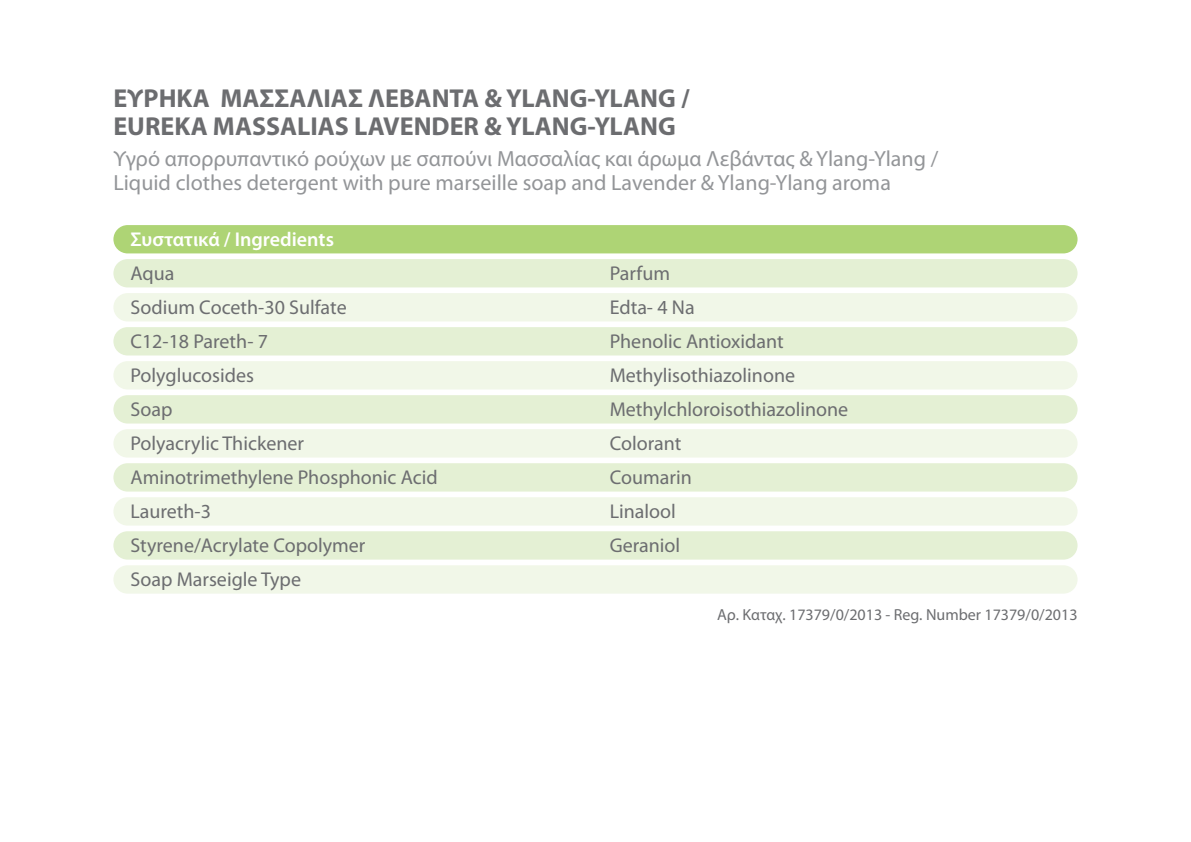
<style>
.page{position:relative;width:1191px;height:842px;background:#fff}
.page>*{position:absolute;margin:0;border:0;box-sizing:border-box;transform-origin:0 0}
.t1{font:700 26px/28px "Myriad Pro";color:#6c6d70}
.t2{font:22px/24px "Myriad Pro";color:#939598}
.t3{font:20px/34px "Myriad Pro";color:#6c6d70}
.t4{font:600 20px "Myriad Pro";color:#fff}
.t5{font:16px "Myriad Pro";color:#6c6d70}
</style>
<div class="page">
<div style="left:113px;top:225px;width:964px;height:28px;background:#aed475;border-radius:14px"></div>
<div style="left:113px;top:259px;width:964px;height:28px;background:#e4f0d4;border-radius:14px"></div>
<div style="left:113px;top:293px;width:964px;height:28px;background:#f1f7e8;border-radius:14px"></div>
<div style="left:113px;top:327px;width:964px;height:28px;background:#e4f0d4;border-radius:14px"></div>
<div style="left:113px;top:361px;width:964px;height:28px;background:#f1f7e8;border-radius:14px"></div>
<div style="left:113px;top:395px;width:964px;height:28px;background:#e4f0d4;border-radius:14px"></div>
<div style="left:113px;top:429px;width:964px;height:29px;background:#f1f7e8;border-radius:14px"></div>
<div style="left:113px;top:463px;width:964px;height:29px;background:#e4f0d4;border-radius:14px"></div>
<div style="left:113px;top:497px;width:964px;height:29px;background:#f1f7e8;border-radius:14px"></div>
<div style="left:113px;top:531px;width:964px;height:29px;background:#e4f0d4;border-radius:14px"></div>
<div style="left:113px;top:565px;width:964px;height:29px;background:#f1f7e8;border-radius:14px"></div>
<h1 class="t1" style="left:113px;top:84px;width:578px">ΕΥΡΗΚΑ ΜΑΣΣΑΛΙΑΣ ΛΕΒΑΝΤΑ &amp; YLANG-YLANG /<br>EUREKA MASSALIAS LAVENDER &amp; YLANG-YLANG</h1>
<p class="t2" style="left:113px;top:147px;width:826px">Υγρό απορρυπαντικό ρούχων με σαπούνι Μασσαλίας και άρωμα Λεβάντας &amp; Ylang-Ylang /<br>Liquid clothes detergent with pure marseille soap and Lavender &amp; Ylang-Ylang aroma</p>
<p class="t4" style="left:130px;top:228px;width:205px">Συστατικά / Ingredients</p>
<p class="t3" style="left:130px;top:257px;width:309px">Aqua<br>Sodium Coceth-30 Sulfate<br>C12-18 Pareth- 7<br>Polyglucosides<br>Soap<br>Polyacrylic Thickener<br>Aminotrimethylene Phosphonic Acid<br>Laureth-3<br>Styrene/Acrylate Copolymer<br>Soap Marseigle Type</p>
<p class="t3" style="left:609px;top:257px;width:240px">Parfum<br>Edta- 4 Na<br>Phenolic Antioxidant<br>Methylisothiazolinone<br>Methylchloroisothiazolinone<br>Colorant<br>Coumarin<br>Linalool<br>Geraniol</p>
<p class="t5" style="left:717px;top:606px;width:362px">Αρ. Καταχ. 17379/0/2013 - Reg. Number 17379/0/2013</p>
</div>
